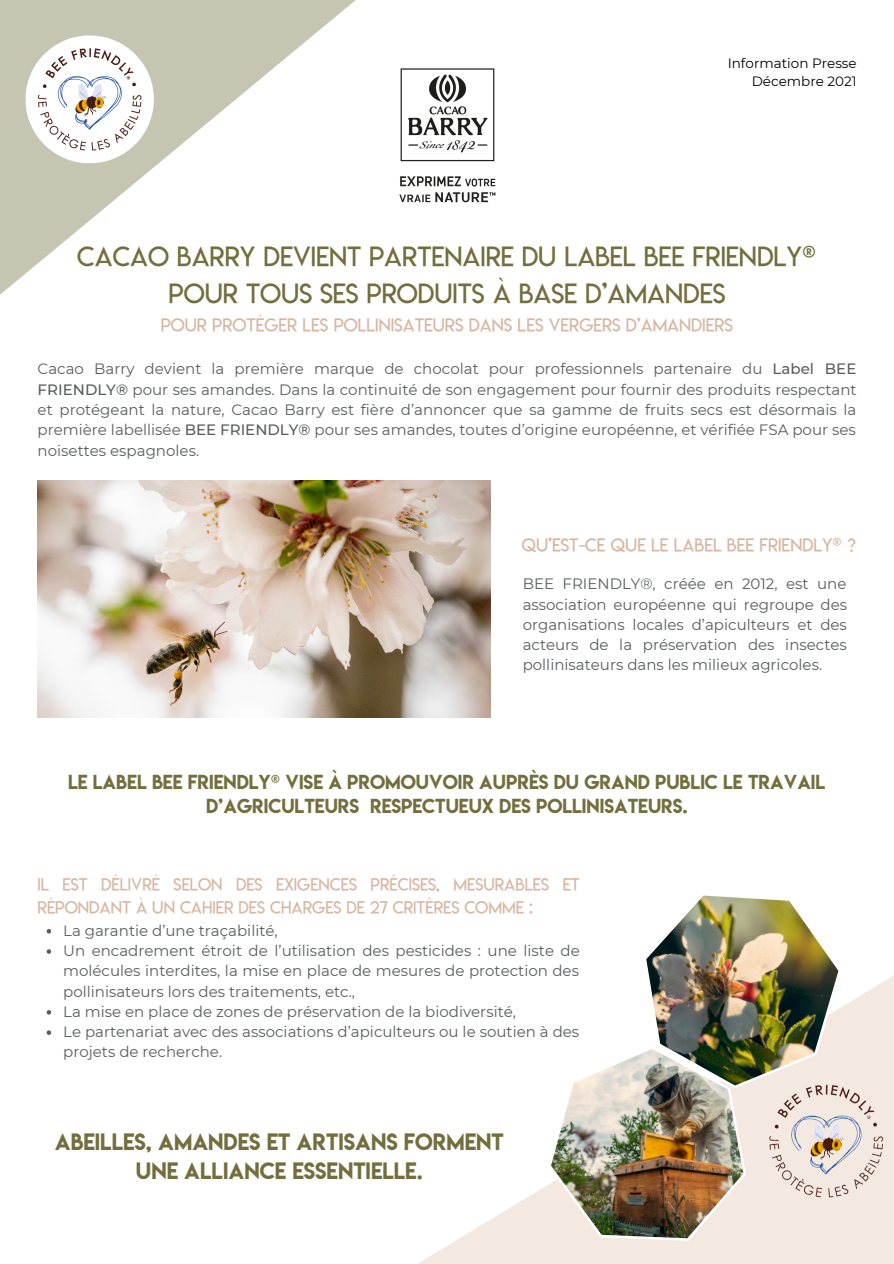
<style>
.page{position:relative;width:894px;height:1264px;background:#fff}
.page>*{position:absolute;margin:0;border:0;box-sizing:border-box;transform-origin:0 0}
.t1{font:27px/37.2px "Lemon Milklight";color:#726e3d;text-align:center}
.t2{font:21px "Lemon Milk";color:#726e3d}
.t3{font:18px/24.8px "Lemon Milk";color:#726e3d;text-align:center}
.t4{font:18px "Lemon Milklight";color:#d7b7a4}
.t5{font:16.95px/23.7px "Lemon Milklight";color:#d7b7a4}
.t6{font:15px/20.2px "Montserrat";color:#595c5e;text-align:justify}
.t7{font:13.5px "Montserrat";color:#000}
.s1{font-weight:500}
</style>
<div class="page">
<img style="left:490px;top:68px;width:6px;height:128px">
<img style="left:38px;top:481px;width:452px;height:236px">
<svg style="left:0;top:0;width:490px;height:295px"></svg>
<img style="left:0;top:0;width:203px;height:211px">
<svg style="left:419px;top:976px;width:474px;height:287px"></svg>
<svg style="left:47px;top:929px;width:4px;height:4px"></svg>
<svg style="left:47px;top:949px;width:4px;height:4px"></svg>
<svg style="left:47px;top:1010px;width:4px;height:4px"></svg>
<svg style="left:47px;top:1030px;width:4px;height:4px"></svg>
<img style="left:545px;top:1042px;width:155px;height:200px">
<img style="left:611px;top:895px;width:255px;height:213px">
<img style="left:700px;top:1013px;width:193px;height:250px">
<p class="t7" style="left:727px;top:55px;width:130px">Information Presse</p>
<p class="t7" style="left:751px;top:73px;width:106px">Décembre 2021</p>
<p class="t1" style="left:77px;top:238px;width:740px">CACAO BARRY DEVIENT PARTENAIRE DU LABEL BEE FRIENDLY®<br>POUR TOUS SES PRODUITS À BASE D’AMANDES</p>
<p class="t4" style="left:161px;top:314px;width:573px">POUR PROTÉGER LES POLLINISATEURS DANS LES VERGERS D’AMANDIERS</p>
<p class="t6" style="left:38px;top:359px;width:820px">Cacao Barry devient la première marque de chocolat pour professionnels partenaire du <span class="s1">Label BEE FRIENDLY®</span> pour ses amandes. Dans la continuité de son engagement pour fournir des produits respectant et protégeant la nature, Cacao Barry est fière d’annoncer que sa gamme de fruits secs est désormais la première labellisée <span class="s1">BEE FRIENDLY®</span> pour ses amandes, toutes d’origine européenne, et vérifiée FSA pour ses noisettes espagnoles.</p>
<p class="t4" style="left:521px;top:534px;width:336px">QU’EST-CE QUE LE LABEL BEE FRIENDLY® ?</p>
<p class="t6" style="left:522px;top:574px;width:326px">BEE FRIENDLY®, créée en 2012, est une association européenne qui regroupe des organisations locales d’apiculteurs et des acteurs de la préservation des insectes pollinisateurs dans les milieux agricoles.</p>
<p class="t3" style="left:68px;top:769px;width:758px">LE LABEL BEE FRIENDLY® VISE À PROMOUVOIR AUPRÈS DU GRAND PUBLIC LE TRAVAIL<br>D’AGRICULTEURS RESPECTUEUX DES POLLINISATEURS.</p>
<p class="t5" style="left:38px;top:872px;width:543px">IL EST DÉLIVRÉ SELON DES EXIGENCES PRÉCISES, MESURABLES ET<br>RÉPONDANT À UN CAHIER DES CHARGES DE 27 CRITÈRES COMME :</p>
<p class="t6" style="left:63px;top:920px;width:216px">La garantie d’une traçabilité,</p>
<p class="t6" style="left:63px;top:940px;width:518px">Un encadrement étroit de l’utilisation des pesticides : une liste de molécules interdites, la mise en place de mesures de protection des pollinisateurs lors des traitements, etc.,</p>
<p class="t6" style="left:63px;top:1001px;width:454px">La mise en place de zones de préservation de la biodiversité,</p>
<p class="t6" style="left:63px;top:1021px;width:517px">Le partenariat avec des associations d’apiculteurs ou le soutien à des projets de recherche.</p>
<p class="t2" style="left:55px;top:1126px;width:450px">ABEILLES, AMANDES ET ARTISANS FORMENT</p>
<p class="t2" style="left:136px;top:1155px;width:288px">UNE ALLIANCE ESSENTIELLE.</p>
</div>
